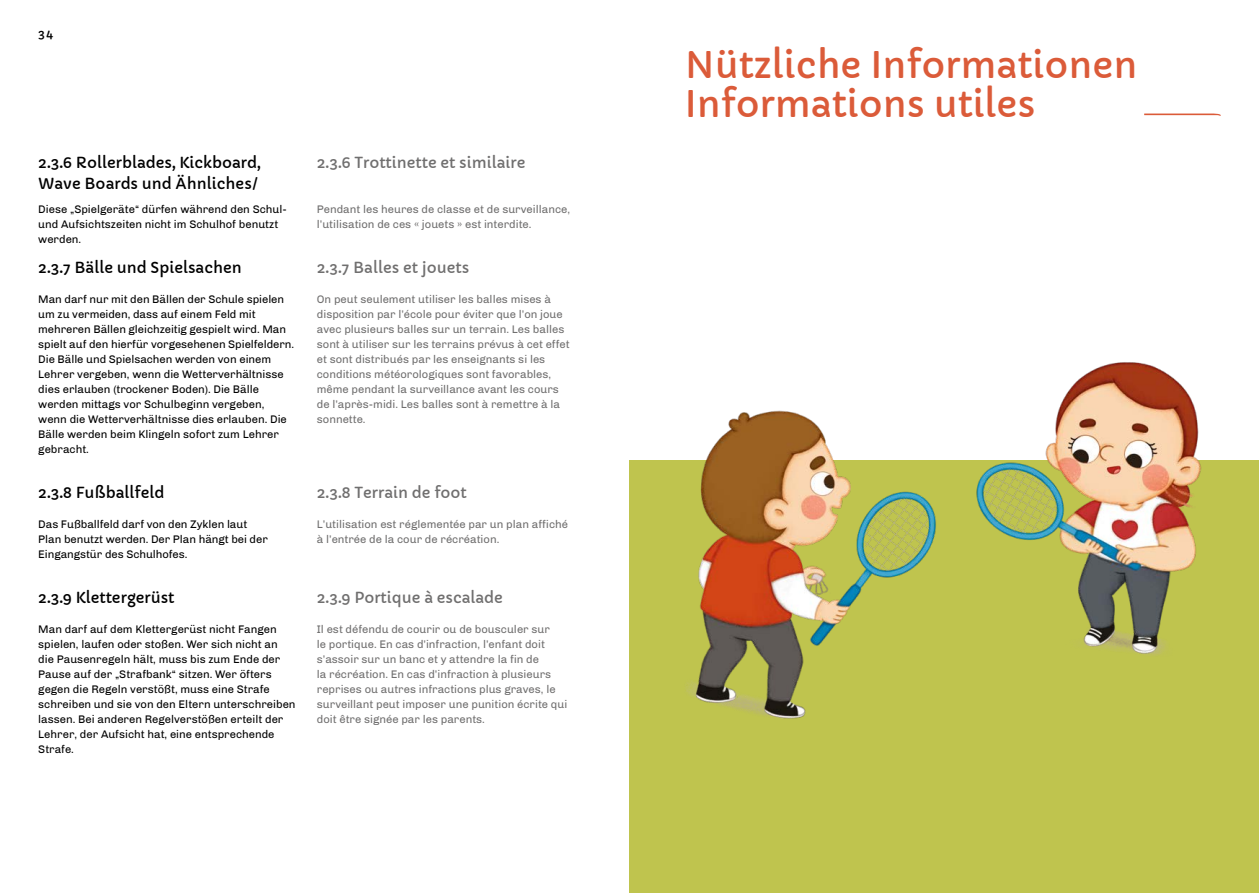
<style>
.page{position:relative;width:1259px;height:893px;background:#fff}
.page>*{position:absolute;margin:0;border:0;box-sizing:border-box;transform-origin:0 0}
.t1{font:36px/39px "Capriola";color:#db5b39}
.t2{font:15px/21px "Capriola";color:#000}
.t3{font:15px "Capriola";color:#706f6f}
.t4{font:12px "Capriola";color:#000}
.t5{font:11.25px/15px "Chivo";color:#000}
.t6{font:11.25px/15px "Chivo";color:#706f6f}
</style>
<div class="page">
<div style="left:629px;top:461px;width:630px;height:432px;background:#bfc44e"></div>
<img style="left:685px;top:362px;width:535px;height:357px">
<svg style="left:1144px;top:114px;width:77px;height:2px"></svg>
<p class="t4" style="left:38px;top:27px;width:16px">34</p>
<h2 class="t2" style="left:38px;top:152px;width:224px">2.3.6 Rollerblades, Kickboard,<br>Wave Boards und Ähnliches/</h2>
<p class="t5" style="left:38px;top:202px;width:249px">Diese „Spielgeräte“ dürfen während den Schul&shy;und Aufsichtszeiten nicht im Schulhof benutzt werden.</p>
<h2 class="t2" style="left:38px;top:257px;width:205px">2.3.7 Bälle und Spielsachen</h2>
<p class="t5" style="left:38px;top:292px;width:257px">Man darf nur mit den Bällen der Schule spielen um zu vermeiden, dass auf einem Feld mit mehreren Bällen gleichzeitig gespielt wird. Man spielt auf den hierfür vorgesehenen Spielfeldern.<br>Die Bälle und Spielsachen werden von einem Lehrer vergeben, wenn die Wetterverhältnisse dies erlauben (trockener Boden). Die Bälle werden mittags vor Schulbeginn vergeben, wenn die Wetterverhältnisse dies erlauben. Die Bälle werden beim Klingeln sofort zum Lehrer gebracht.</p>
<h2 class="t2" style="left:38px;top:482px;width:128px">2.3.8 Fußballfeld</h2>
<p class="t5" style="left:38px;top:517px;width:231px">Das Fußballfeld darf von den Zyklen laut<br>Plan benutzt werden. Der Plan hängt bei der<br>Eingangstür des Schulhofes.</p>
<h2 class="t2" style="left:38px;top:587px;width:138px">2.3.9 Klettergerüst</h2>
<p class="t5" style="left:38px;top:622px;width:259px">Man darf auf dem Klettergerüst nicht Fangen spielen, laufen oder stoßen. Wer sich nicht an die Pausenregeln hält, muss bis zum Ende der Pause auf der „Strafbank“ sitzen. Wer öfters gegen die Regeln verstößt, muss eine Strafe schreiben und sie von den Eltern unterschreiben lassen. Bei anderen Regelverstößen erteilt der Lehrer, der Aufsicht hat, eine entsprechende Strafe.</p>
<h2 class="t3" style="left:317px;top:153px;width:210px">2.3.6 Trottinette et similaire</h2>
<p class="t6" style="left:317px;top:202px;width:255px">Pendant les heures de classe et de surveillance, l’utilisation de ces « jouets » est interdite.</p>
<h2 class="t3" style="left:317px;top:258px;width:154px">2.3.7 Balles et jouets</h2>
<p class="t6" style="left:317px;top:292px;width:254px">On peut seulement utiliser les balles mises à disposition par l’école pour éviter que l’on joue avec plusieurs balles sur un terrain. Les balles sont à utiliser sur les terrains prévus à cet effet et sont distribués par les enseignants si les conditions météorologiques sont favorables, même pendant la surveillance avant les cours de l’après-midi. Les balles sont à remettre à la sonnette.</p>
<h2 class="t3" style="left:317px;top:483px;width:151px">2.3.8 Terrain de foot</h2>
<p class="t6" style="left:317px;top:517px;width:253px">L’utilisation est réglementée par un plan affiché à l’entrée de la cour de récréation.</p>
<h2 class="t3" style="left:317px;top:588px;width:188px">2.3.9 Portique à escalade</h2>
<p class="t6" style="left:317px;top:622px;width:252px">Il est défendu de courir ou de bousculer sur<br>le portique. En cas d’infraction, l’enfant doit s’assoir sur un banc et y attendre la fin de<br>la récréation. En cas d’infraction à plusieurs reprises ou autres infractions plus graves, le surveillant peut imposer une punition écrite qui doit être signée par les parents.</p>
<h1 class="t1" style="left:685px;top:45px;width:454px">Nützliche Informationen<br>Informations utiles</h1>
</div>
